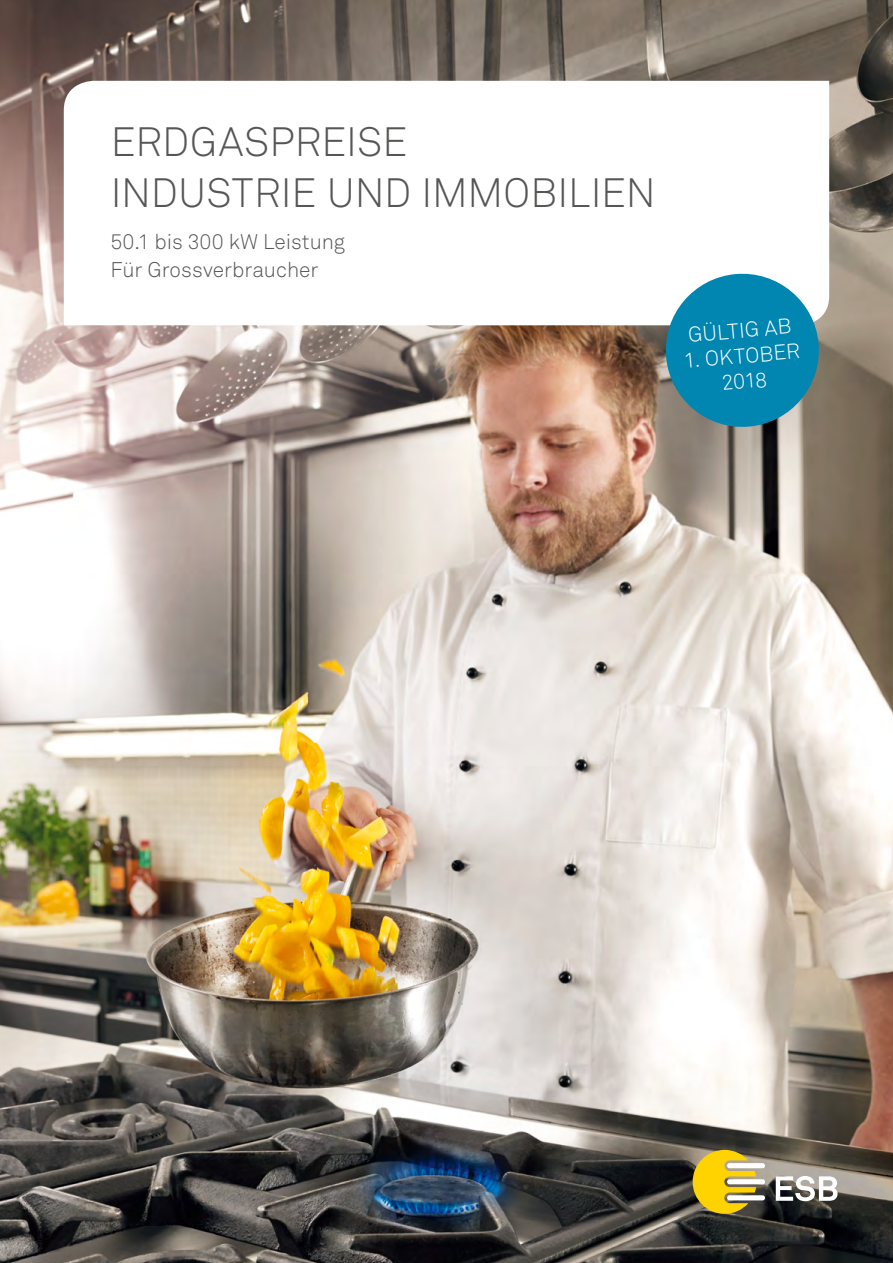
<style>
.page{position:relative;width:893px;height:1263px;background:#fff}
.page>*{position:absolute;margin:0;border:0;box-sizing:border-box;transform-origin:0 0}
.t1{font:300 40.5px/51px "Akkurat Pro";letter-spacing:.005em;color:#565655}
.t2{font:300 21px/28.5px "Akkurat Pro";color:#565655}
.t3{font:300 21px/25.5px "Akkurat Pro";color:#fff;text-align:center}
</style>
<div class="page">
<img style="left:0;top:0;width:893px;height:1263px">
<svg style="left:776px;top:1176px;width:61px;height:25px"></svg>
<svg style="left:693px;top:1150px;width:72px;height:64px;background:#c4aa33"></svg>
<div style="left:727px;top:1179px;width:38px;height:5px;background:#fff;border-radius:3px"></div>
<div style="left:727px;top:1195px;width:38px;height:5px;background:#fff;border-radius:3px"></div>
<svg style="left:64px;top:81px;width:765px;height:244px"></svg>
<svg style="left:662px;top:270px;width:160px;height:160px;background:#3795b2"></svg>
<h1 class="t1" style="left:111px;top:117px;width:547px">ERDGASPREISE<br>INDUSTRIE UND IMMOBILIEN</h1>
<p class="t2" style="left:111px;top:227px;width:236px">50.1 bis 300 kW Leistung<br>Für Grossverbraucher</p>
<p class="t3" style="left:687px;top:322px;width:105px;rotate:-5deg">GÜLTIG AB</p>
<p class="t3" style="left:683px;top:348px;width:118px;rotate:-5deg">1. OKTOBER<br>2018</p>
</div>
